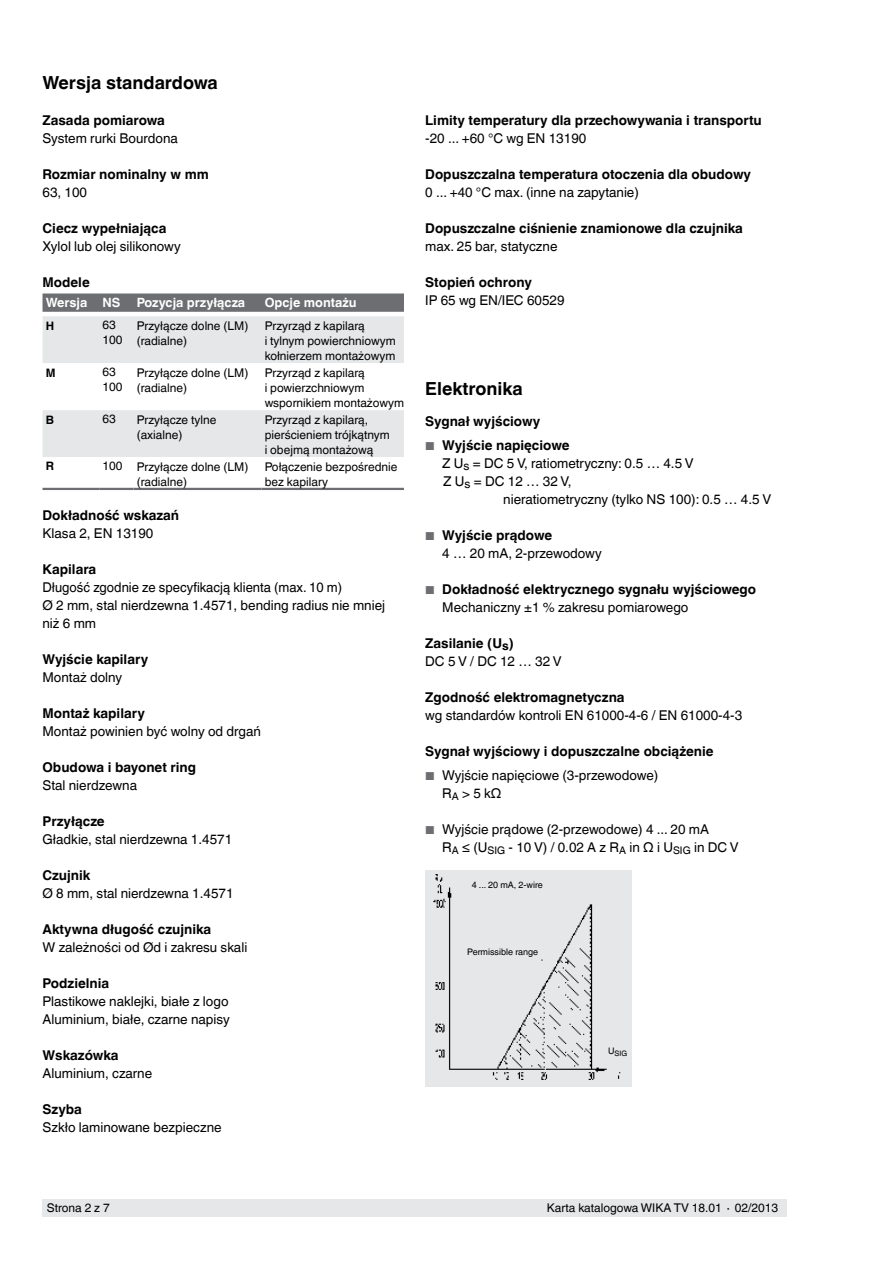
<style>
.page{position:relative;width:893px;height:1263px;background:#fff}
.page>*{position:absolute;margin:0;border:0;box-sizing:border-box;transform-origin:0 0}
.t1{font:700 18px "Helvetica World";color:#000}
.t2{font:13.5px/18px "Helvetica World";color:#000}
.t3{font:700 13.5px/18px "Helvetica World";color:#000}
.t4{font:700 12.75px "Helvetica World";color:#fff}
.t5{font:12px/15px "Helvetica World";color:#000}
.t6{font:700 11.7px "Helvetica World";color:#000}
.t7{font:9px "Helvetica World";color:#000}
.t8{font:7.5px "Helvetica World";color:#000}
.s1{font-weight:400;font-size:11.55px;color:#6d6e71}
.s2{font-size:11.55px;color:#6d6e71}
.s3{font-weight:700}
.s4{font-weight:400}
</style>
<div class="page">
<div style="left:43px;top:1199px;width:744px;height:17px;background:#e6e7e8"></div>
<div style="left:425px;top:870px;width:207px;height:217px;background:#e6e7e8"></div>
<img style="left:433px;top:874px;width:188px;height:205px">
<svg style="left:43px;top:293px;width:361px;height:19px;background:#727376"></svg>
<div style="left:43px;top:316px;width:361px;height:141px;background:#e6e7e8"></div>
<svg style="left:43px;top:363px;width:361px;height:47px"></svg>
<hr style="left:43px;top:488px;width:56px;height:2px;background:#6d6e71">
<hr style="left:99px;top:488px;width:35px;height:2px;background:#6d6e71">
<hr style="left:134px;top:488px;width:127px;height:2px;background:#6d6e71">
<hr style="left:261px;top:488px;width:143px;height:2px;background:#6d6e71">
<h1 class="t1" style="left:43px;top:73px;width:177px">Wersja standardowa</h1>
<p class="t3" style="left:43px;top:112px;width:124px">Zasada pomiarowa</p>
<p class="t2" style="left:43px;top:130px;width:137px">System rurki Bourdona</p>
<p class="t3" style="left:43px;top:166px;width:168px">Rozmiar nominalny w mm</p>
<p class="t2" style="left:43px;top:184px;width:46px">63, 100</p>
<p class="t3" style="left:43px;top:220px;width:125px">Ciecz wypełniająca</p>
<p class="t2" style="left:43px;top:238px;width:140px">Xylol lub olej silikonowy</p>
<p class="t3" style="left:43px;top:274px;width:49px">Modele</p>
<p class="t4" style="left:46px;top:295px;width:76px">Wersja NS</p>
<p class="t4" style="left:137px;top:295px;width:110px">Pozycja przyłącza</p>
<p class="t4" style="left:265px;top:295px;width:93px">Opcje montażu</p>
<p class="t6" style="left:46px;top:319px;width:10px">H</p>
<p class="t5" style="left:102px;top:317px;width:22px">63<br>100</p>
<p class="t5" style="left:137px;top:318px;width:113px">Przyłącze dolne (LM) (radialne)</p>
<p class="t5" style="left:265px;top:318px;width:132px">Przyrząd z kapilarą<br>i tylnym powierchniowym kołnierzem montażowym</p>
<p class="t6" style="left:46px;top:366px;width:11px">M</p>
<p class="t5" style="left:102px;top:364px;width:22px">63<br>100</p>
<p class="t5" style="left:137px;top:365px;width:113px">Przyłącze dolne (LM) (radialne)</p>
<p class="t5" style="left:265px;top:365px;width:141px">Przyrząd z kapilarą<br>i powierzchniowym wspornikiem montażowym</p>
<p class="t6" style="left:46px;top:413px;width:10px">B</p>
<p class="t5" style="left:102px;top:411px;width:15px">63</p>
<p class="t5" style="left:137px;top:412px;width:81px">Przyłącze tylne (axialne)</p>
<p class="t5" style="left:265px;top:412px;width:127px">Przyrząd z kapilarą, pierścieniem trójkątnym i obejmą montażową</p>
<p class="t6" style="left:46px;top:460px;width:10px">R</p>
<p class="t5" style="left:137px;top:459px;width:113px;text-indent:-34px">100 Przyłącze dolne (LM) (radialne)</p>
<p class="t5" style="left:265px;top:459px;width:134px">Połączenie bezpośrednie bez kapilary</p>
<p class="t3" style="left:43px;top:506px;width:138px">Dokładność wskazań</p>
<p class="t2" style="left:43px;top:524px;width:112px">Klasa 2, EN 13190</p>
<p class="t3" style="left:43px;top:560px;width:55px">Kapilara</p>
<p class="t2" style="left:43px;top:578px;width:344px">Długość zgodnie ze specyfikacją klienta (max. 10 m)<br>Ø 2 mm, stal nierdzewna 1.4571, bending radius nie mniej niż 6 mm</p>
<p class="t3" style="left:43px;top:650px;width:107px">Wyjście kapilary</p>
<p class="t2" style="left:43px;top:668px;width:81px">Montaż dolny</p>
<p class="t3" style="left:43px;top:704px;width:104px">Montaż kapilary</p>
<p class="t2" style="left:43px;top:722px;width:220px">Montaż powinien być wolny od drgań</p>
<p class="t3" style="left:43px;top:758px;width:155px">Obudowa i bayonet ring</p>
<p class="t2" style="left:43px;top:776px;width:96px">Stal nierdzewna</p>
<p class="t3" style="left:43px;top:812px;width:64px">Przyłącze</p>
<p class="t2" style="left:43px;top:830px;width:191px">Gładkie, stal nierdzewna 1.4571</p>
<p class="t3" style="left:43px;top:866px;width:49px">Czujnik</p>
<p class="t2" style="left:43px;top:884px;width:192px">Ø 8 mm, stal nierdzewna 1.4571</p>
<p class="t3" style="left:43px;top:920px;width:170px">Aktywna długość czujnika</p>
<p class="t2" style="left:43px;top:938px;width:206px">W zależności od Ød i zakresu skali</p>
<p class="t3" style="left:43px;top:974px;width:68px">Podzielnia</p>
<p class="t2" style="left:43px;top:992px;width:189px">Plastikowe naklejki, białe z logo<br>Aluminium, białe, czarne napisy</p>
<p class="t3" style="left:43px;top:1046px;width:78px">Wskazówka</p>
<p class="t2" style="left:43px;top:1064px;width:111px">Aluminium, czarne</p>
<p class="t3" style="left:43px;top:1100px;width:41px">Szyba</p>
<p class="t2" style="left:43px;top:1118px;width:181px">Szkło laminowane bezpieczne</p>
<p class="t3" style="left:425px;top:112px;width:338px">Limity temperatury dla przechowywania i transportu</p>
<p class="t2" style="left:425px;top:130px;width:163px">-20 ... +60 °C wg EN 13190</p>
<p class="t3" style="left:425px;top:166px;width:327px">Dopuszczalna temperatura otoczenia dla obudowy</p>
<p class="t2" style="left:425px;top:184px;width:215px">0 ... +40 °C max. (inne na zapytanie)</p>
<p class="t3" style="left:425px;top:220px;width:319px">Dopuszczalne ciśnienie znamionowe dla czujnika</p>
<p class="t2" style="left:425px;top:238px;width:134px">max. 25 bar, statyczne</p>
<p class="t3" style="left:425px;top:274px;width:108px">Stopień ochrony</p>
<p class="t2" style="left:425px;top:292px;width:141px">IP 65 wg EN/IEC 60529</p>
<h1 class="t1" style="left:425px;top:378px;width:99px">Elektronika</h1>
<p class="t3" style="left:425px;top:413px;width:116px">Sygnał wyjściowy</p>
<p class="t3" style="left:425px;top:437px;width:146px"><span class="s1">■</span> Wyjście napięciowe</p>
<p class="t2" style="left:442px;top:455px;width:253px">Z U<sub>s</sub> = DC 5 V, ratiometryczny: 0.5 … 4.5 V</p>
<p class="t2" style="left:443px;top:473px;width:130px">Z U<sub>s</sub> = DC 12 … 32 V,</p>
<p class="t2" style="left:503px;top:491px;width:269px">nieratiometryczny (tylko NS 100): 0.5 … 4.5 V</p>
<p class="t2" style="left:442px;top:527px;width:161px;text-indent:-17px"><span class="s2">■</span> <span class="s3">Wyjście prądowe<br></span>4 … 20 mA, 2-przewodowy</p>
<p class="t3" style="left:442px;top:581px;width:315px;text-indent:-17px"><span class="s1">■</span> Dokładność elektrycznego sygnału wyjściowego<br><span class="s4">Mechaniczny ±1 % zakresu pomiarowego</span></p>
<p class="t2" style="left:425px;top:635px;width:138px"><span class="s3">Zasilanie (U</span><sub>s</sub><span class="s3">)<br></span>DC 5 V / DC 12 … 32 V</p>
<p class="t3" style="left:425px;top:689px;width:201px">Zgodność elektromagnetyczna</p>
<p class="t2" style="left:425px;top:707px;width:318px">wg standardów kontroli EN 61000-4-6 / EN 61000-4-3</p>
<p class="t3" style="left:425px;top:743px;width:290px">Sygnał wyjściowy i dopuszczalne obciążenie</p>
<p class="t2" style="left:442px;top:767px;width:218px;text-indent:-17px"><span class="s2">■</span> Wyjście napięciowe (3-przewodowe)<br>R<sub>A</sub> &gt; 5 kΩ</p>
<p class="t2" style="left:442px;top:821px;width:298px;text-indent:-17px"><span class="s2">■</span> Wyjście prądowe (2-przewodowe) 4 ... 20 mA<br>R<sub>A</sub> ≤ (U<sub>SIG</sub> - 10 V) / 0.02 A z R<sub>A</sub> in Ω i U<sub>SIG</sub> in DC V</p>
<p class="t7" style="left:472px;top:879px;width:73px">4 ... 20 mA, 2-wire</p>
<p class="t7" style="left:467px;top:946px;width:72px">Permissible range</p>
<p class="t8" style="left:608px;top:1049px;width:21px"><sup>U</sup>SIG</p>
<p class="t5" style="left:47px;top:1200px;width:65px">Strona 2 z 7</p>
<p class="t5" style="left:547px;top:1200px;width:233px">Karta katalogowa WIKA TV 18.01 ∙ 02/2013</p>
</div>
